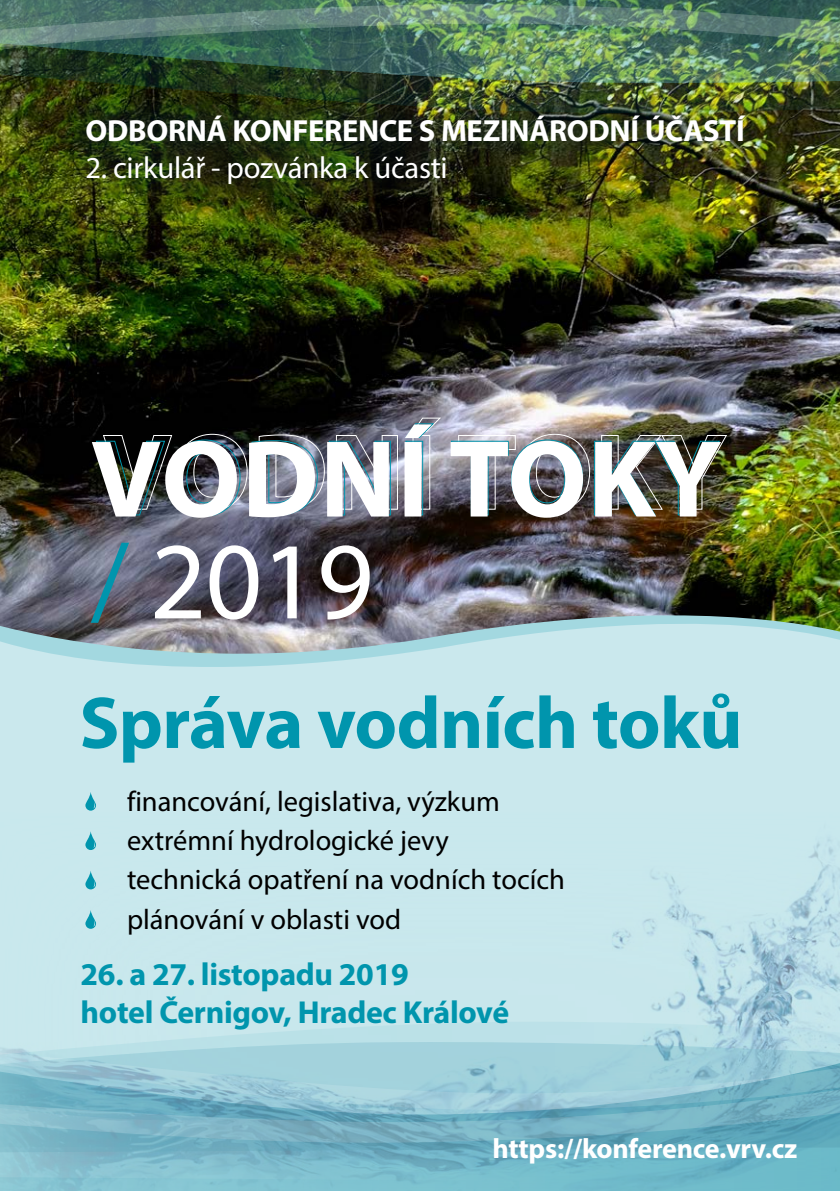
<style>
.page{position:relative;width:840px;height:1191px;background:#fff}
.page>*{position:absolute;margin:0;border:0;box-sizing:border-box;transform-origin:0 0}
.t1{font:700 110.4px/101.8px "Myriad Pro";letter-spacing:.01em;color:#fff}
.t2{font:700 74px "Myriad Pro";letter-spacing:-.01em;color:#0095ad}
.t3{font:700 31.8px/38.2px "Myriad Pro";letter-spacing:-.01em;color:#0095ad}
.t4{font:700 30.6px "Myriad Pro";letter-spacing:-.01em;color:#fff}
.t5{font:30.6px "Myriad Pro";letter-spacing:-.01em;color:#fff}
.t6{font:28.4px/39.4px "Myriad Pro";color:#000}
.t7{font:700 28px "Myriad Pro";letter-spacing:-.01em;color:#fff}
.s1{font-weight:400;color:#0095ad}
.s2{font-weight:400}
</style>
<div class="page">
<div style="left:0;top:0;width:839px;height:1191px;background:#cae8ed"></div>
<img style="left:88px;top:838px;width:751px;height:177px">
<img style="left:0;top:125px;width:839px;height:531px">
<img style="left:0;top:82px;width:839px;height:43px">
<img style="left:0;top:82px;width:643px;height:18px">
<img style="left:0;top:0;width:839px;height:82px">
<svg style="left:85px;top:792px;width:11px;height:18px"></svg>
<svg style="left:85px;top:831px;width:12px;height:19px"></svg>
<svg style="left:85px;top:870px;width:12px;height:19px"></svg>
<svg style="left:85px;top:910px;width:12px;height:18px"></svg>
<img style="left:103px;top:417px;width:623px;height:94px">
<img style="left:96px;top:423px;width:623px;height:93px">
<svg style="left:0;top:1015px;width:839px;height:176px"></svg>
<svg style="left:0;top:1027px;width:839px;height:33px;fill:#bbe1e7"></svg>
<svg style="left:0;top:1040px;width:533px;height:20px;fill:#a3d2dd"></svg>
<svg style="left:0;top:1060px;width:839px;height:121px;background:#7fbaca"></svg>
<div style="left:57px;top:85px;width:716px;height:125px;background:#00323b;opacity:.75"></div>
<p class="t4" style="left:85px;top:110px;width:660px">ODBORNÁ KONFERENCE S MEZINÁRODNÍ ÚČASTÍ</p>
<p class="t5" style="left:85px;top:148px;width:363px">2. cirkulář - pozvánka k účasti</p>
<h1 class="t1" style="left:91px;top:425px;width:632px">VODNÍ TOKY <span class="s1">/</span> <span class="s2">2019</span></h1>
<h2 class="t2" style="left:79px;top:674px;width:664px">Správa vodních toků</h2>
<p class="t6" style="left:127px;top:781px;width:439px">financování, legislativa, výzkum extrémní hydrologické jevy technická opatření na vodních tocích plánování v oblasti vod</p>
<p class="t3" style="left:81px;top:953px;width:430px">26. a 27. listopadu 2019<br>hotel Černigov, Hradec Králové</p>
<p class="t7" style="left:492px;top:1129px;width:306px">https://konference.vrv.cz</p>
</div>
